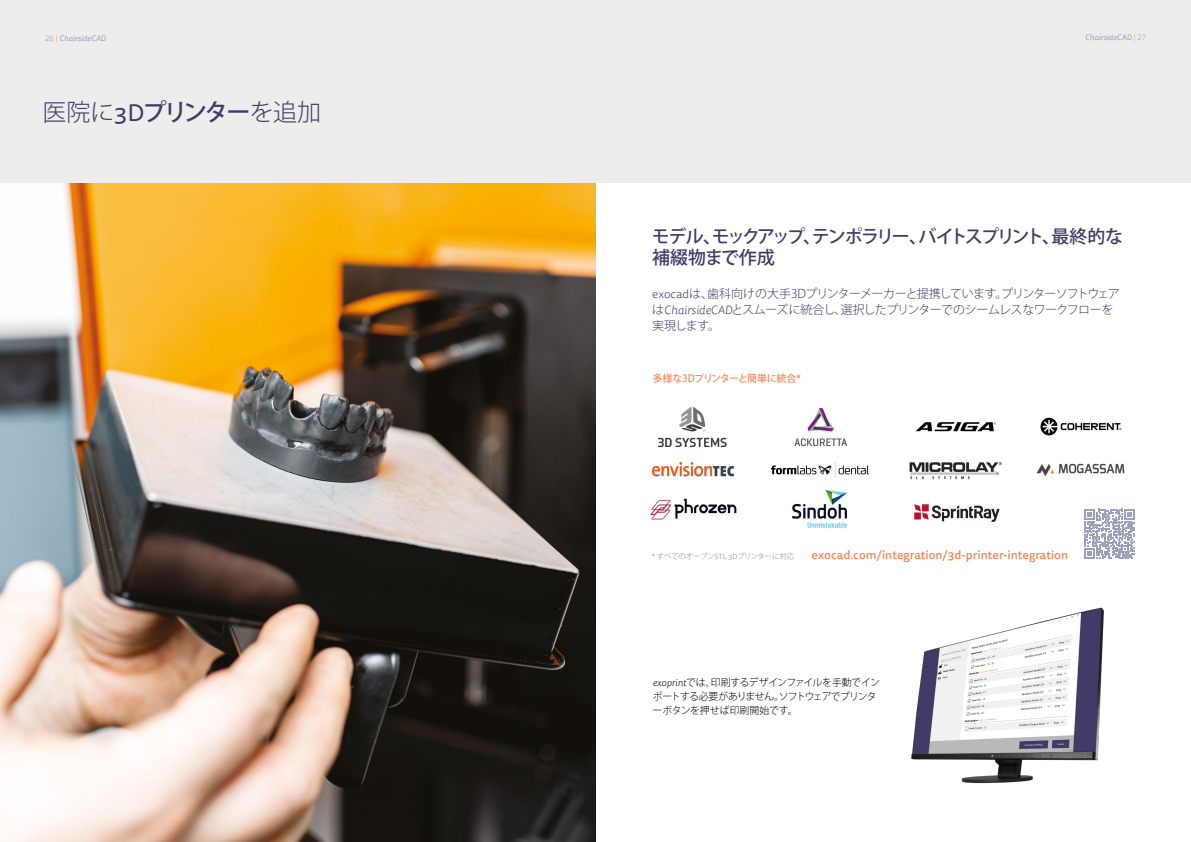
<style>
.page{position:relative;width:1191px;height:842px;background:#fff}
.page>*{position:absolute;margin:0;border:0;box-sizing:border-box;transform-origin:0 0}
.t1{font:300 24px "Koz Go Pr 6 N";color:#433a67}
.t2{font:500 18px/21px "Koz Go Pr 6 N";letter-spacing:-.11em;color:#433a67}
.t3{font:300 12px/16px "Koz Go Pr 6 N";letter-spacing:-.05em;color:#433a67}
.t4{font:500 12px "Tisa Sans Pro";color:#f08a5f}
.t5{font:300 10px/14px "Koz Go Pr 6 N";letter-spacing:-.04em;color:#000}
.t6{font:500 10px "Koz Go Pr 6 N";letter-spacing:-.03em;color:#f08a5f}
.t7{font:italic 8px "Tisa Sans Pro";color:#9ca0b9}
.t8{font:300 7.5px "Koz Go Pr 6 N";letter-spacing:-.035em;color:#868a9e}
.s1{font-weight:300;font-style:normal}
.s2{font-weight:300;font-style:normal;color:#f08a5f}
.s3{font-family:"Tisa Sans Pro";font-weight:400}
.s4{font-weight:500}
.s5{font-family:"Tisa Sans Pro"}
.s6{font-family:"Tisa Sans Pro";font-style:italic}
</style>
<div class="page">
<div style="left:0;top:0;width:1191px;height:183px;background:#ededed"></div>
<img style="left:0;top:183px;width:595px;height:659px">
<svg style="left:1084px;top:509px;width:50px;height:50px"></svg>
<img style="left:658px;top:407px;width:70px;height:39px">
<img style="left:794px;top:407px;width:53px;height:39px">
<img style="left:772px;top:462px;width:96px;height:16px">
<img style="left:652px;top:463px;width:81px;height:14px">
<img style="left:915px;top:422px;width:81px;height:10px">
<img style="left:909px;top:462px;width:92px;height:17px">
<img style="left:1036px;top:463px;width:88px;height:14px">
<img style="left:792px;top:490px;width:56px;height:38px">
<img style="left:650px;top:498px;width:86px;height:22px">
<img style="left:1040px;top:417px;width:82px;height:19px">
<img style="left:914px;top:505px;width:86px;height:17px">
<img style="left:911px;top:608px;width:192px;height:175px">
<p class="t7" style="left:45px;top:33px;width:62px"><span class="s1">26</span> <span class="s2">|</span> ChairsideCAD</p>
<p class="t7" style="left:1085px;top:32px;width:62px">ChairsideCAD <span class="s2">|</span> <span class="s1">27</span></p>
<h1 class="t1" style="left:43px;top:98px;width:280px">医院に<span class="s3">3D</span><span class="s4">プリンター</span>を追加</h1>
<h2 class="t2" style="left:651px;top:226px;width:473px">モデル、モックアップ、テンポラリー、バイトスプリント、最終的な補綴物まで作成</h2>
<p class="t3" style="left:652px;top:286px;width:469px"><span class="s5">exocad</span>は、歯科向けの大手3Dプリンターメーカーと提携しています。プリンターソフトウェアは<span class="s6">ChairsideCAD</span>とスムーズに統合し、選択したプリンターでのシームレスなワークフローを実現します。</p>
<p class="t6" style="left:652px;top:373px;width:150px">多様な3Dプリンターと簡単に統合<span class="s5">*</span></p>
<p class="t8" style="left:652px;top:552px;width:144px"><span class="s5">*</span> すべてのオープン<span class="s5">STL 3D</span>プリンターに対応</p>
<p class="t4" style="left:811px;top:546px;width:258px">exocad.com/integration/3d-printer-integration</p>
<p class="t5" style="left:652px;top:675px;width:229px"><span class="s6">exoprint</span>では、印刷するデザインファイルを手動でインポートする必要がありません。ソフトウェアでプリンターボタンを押せば印刷開始です。</p>
</div>
